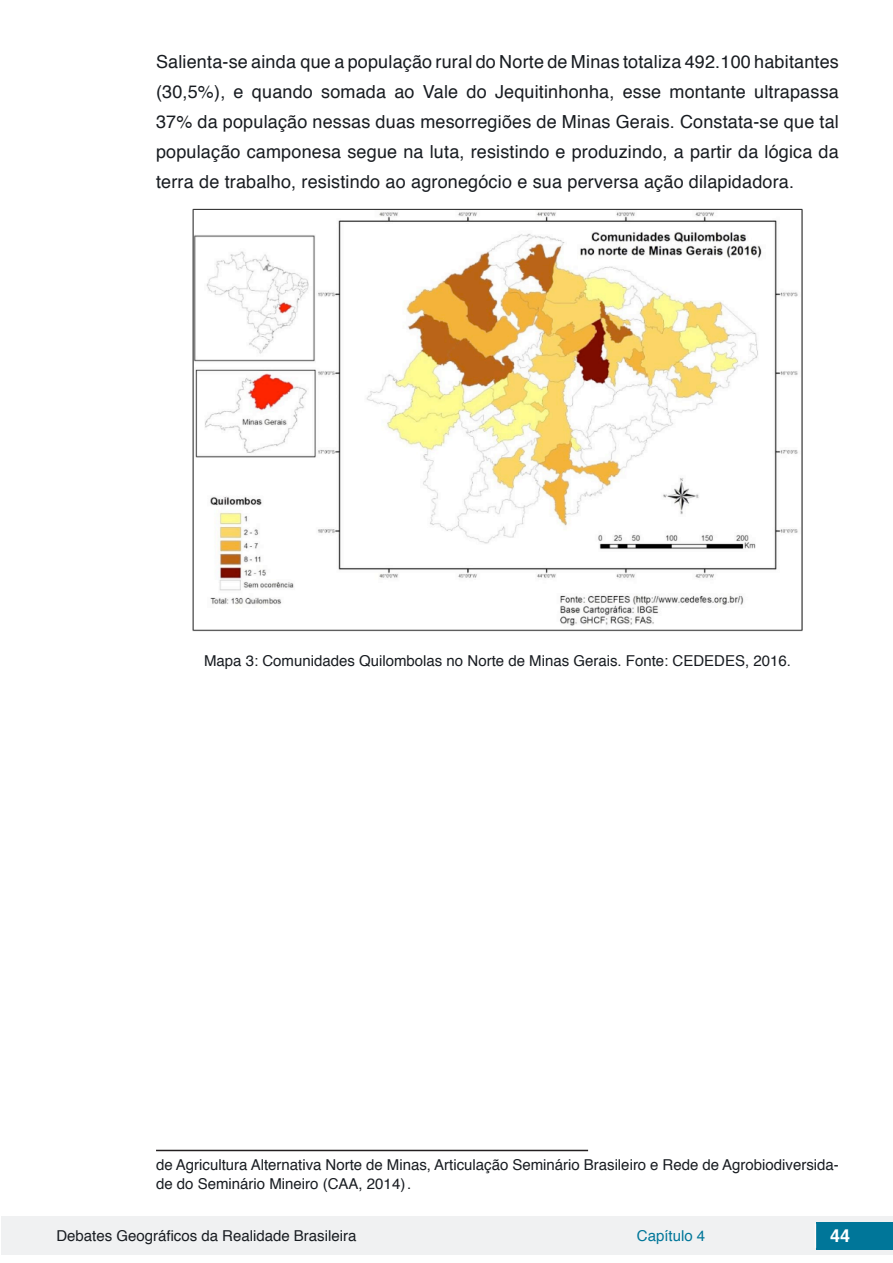
<style>
.page{position:relative;width:893px;height:1263px;background:#fff}
.page>*{position:absolute;margin:0;border:0;box-sizing:border-box;transform-origin:0 0}
.txt{font:18px/30px "Helvetica";letter-spacing:.01em;color:#181c21;text-align:justify}
.t1{font:700 18px "Helvetica";color:#fff}
.ref_tabelas{font:15px/19.5px "Helvetica";color:#181c21}
.t2{font:15px "Helvetica";color:#007699}
</style>
<div class="page">
<div style="left:1px;top:1216px;width:891px;height:38px;background:#f0f1f2"></div>
<div style="left:816px;top:1222px;width:77px;height:27px;background:#007699"></div>
<svg style="left:815px;top:1224px;width:1px;height:24px"></svg>
<img style="left:192px;top:208px;width:611px;height:423px">
<hr style="left:156px;top:1150px;width:432px;height:1px;background:#231f20">
<p class="txt" style="left:156px;top:47px;width:684px">Salienta-se ainda que a população rural do Norte de Minas totaliza 492.100 habitantes (30,5%), e quando somada ao Vale do Jequitinhonha, esse montante ultrapassa 37% da população nessas duas mesorregiões de Minas Gerais. Constata-se que tal população camponesa segue na luta, resistindo e produzindo, a partir da lógica da terra de trabalho, resistindo ao agronegócio e sua perversa ação dilapidadora.</p>
<p class="ref_tabelas" style="left:204px;top:652px;width:588px">Mapa 3: Comunidades Quilombolas no Norte de Minas Gerais. Fonte: CEDEDES, 2016.</p>
<p class="ref_tabelas" style="left:156px;top:1155px;width:684px">de Agricultura Alternativa Norte de Minas, Articulação Seminário Brasileiro e Rede de Agrobiodiversida&shy;de do Seminário Mineiro (CAA, 2014) .</p>
<p class="ref_tabelas" style="left:56px;top:1226px;width:302px">Debates Geográficos da Realidade Brasileira</p>
<p class="t2" style="left:637px;top:1224px;width:70px">Capítulo 4</p>
<p class="t1" style="left:830px;top:1221px;width:22px">44</p>
</div>
